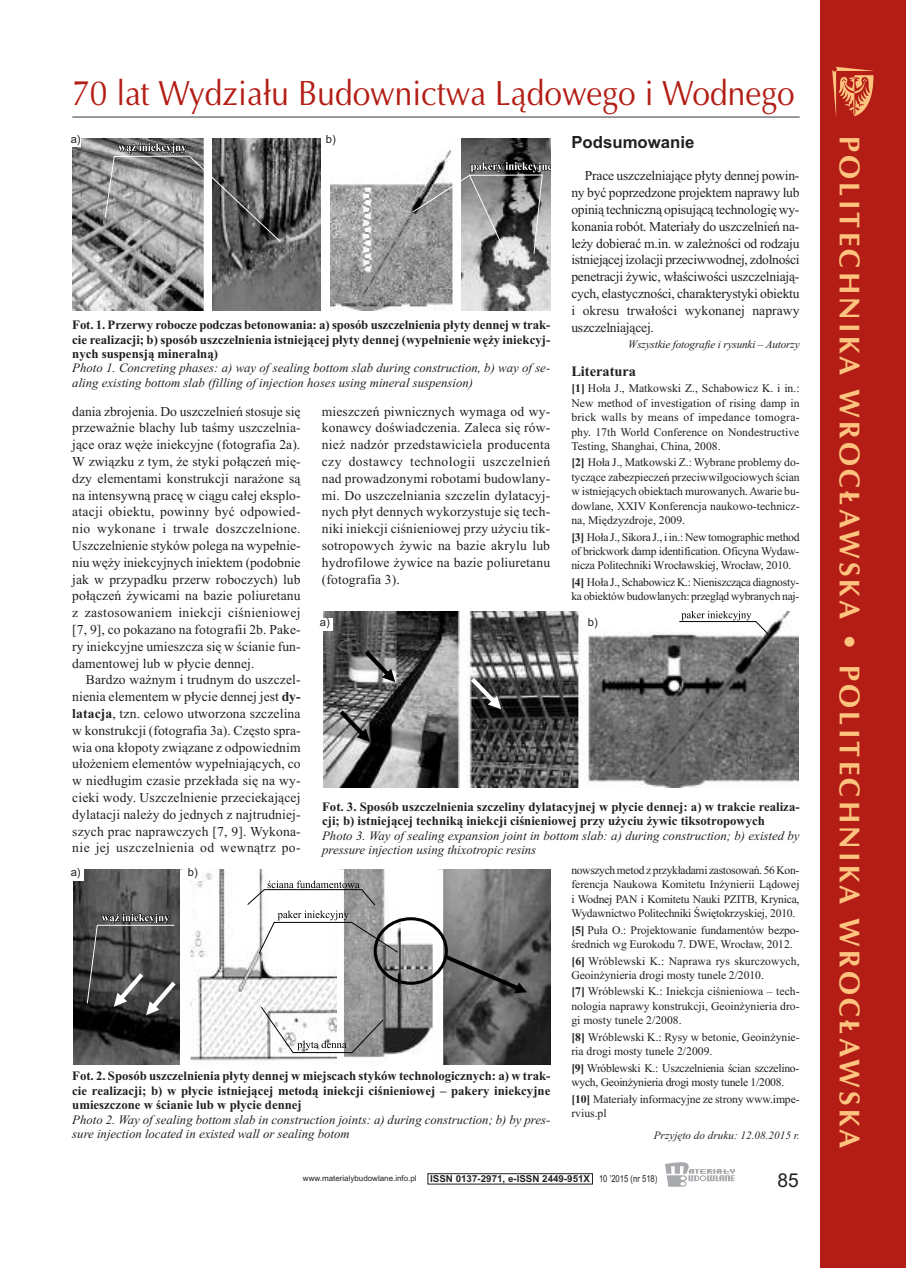
<style>
.page{position:relative;width:906px;height:1268px;background:#fff}
.page>*{position:absolute;margin:0;border:0;box-sizing:border-box;transform-origin:0 0}
.t1{font:35.1px "Ottawa";color:#b41d15;scale:.9 1}
.t2{font:700 28.8px "Ottawa";letter-spacing:.11em;color:#fdc480}
.t3{font:19.2px "Arial";color:#231f20}
.t4{font:700 16.8px "Arial";color:#231f20}
.t5{font:700 14.4px "Times New Roman";color:#231f20}
.t6{font:13.65px/16.8px "Times New Roman";letter-spacing:.005em;color:#231f20;text-align:justify}
.t7{font:700 12.75px/14.4px "Times New Roman";color:#231f20;text-align:justify}
.t8{font:italic 12.75px/14.4px "Times New Roman";color:#231f20}
.t9{font:11.7px/14.4px "Times New Roman";letter-spacing:-.01em;color:#231f20}
.t10{font:italic 11.25px "Times New Roman";letter-spacing:-.015em;color:#231f20}
.t11{font:11.25px "Arial";color:#231f20}
.t12{font:700 9.6px "Arial";color:#231f20}
.t13{font:7.95px "Arial";color:#231f20}
.s1{font-weight:700}
.s2{font-weight:400}
</style>
<div class="page">
<svg style="left:665px;top:1162px;width:70px;height:24px"></svg>
<div style="left:428px;top:1173px;width:165px;height:10px;border:1px solid #231f20"></div>
<hr style="left:72px;top:116px;width:727px;height:2px;background:#808285">
<div style="left:821px;top:1px;width:85px;height:1266px;background:#b41d15"></div>
<svg style="left:832px;top:67px;width:41px;height:49px"></svg>
<img style="left:73px;top:138px;width:248px;height:172px">
<div style="left:204px;top:138px;width:7px;height:172px;background:#fefefe"></div>
<img style="left:330px;top:138px;width:220px;height:172px">
<div style="left:453px;top:138px;width:7px;height:172px;background:#fefefe"></div>
<div style="left:452px;top:138px;width:8px;height:173px;border:1px solid #fefefe"></div>
<svg style="left:104px;top:143px;width:178px;height:100px;background:#838383"></svg>
<svg style="left:412px;top:162px;width:138px;height:93px;background:#949494"></svg>
<img style="left:74px;top:869px;width:12px;height:195px">
<img style="left:190px;top:869px;width:243px;height:192px">
<img style="left:527px;top:869px;width:23px;height:195px">
<svg style="left:433px;top:869px;width:94px;height:195px;background:#777"></svg>
<div style="left:374px;top:917px;width:74px;height:67px;border:3px solid #000;border-radius:50%"></div>
<svg style="left:246px;top:869px;width:153px;height:194px"></svg>
<svg style="left:86px;top:869px;width:100px;height:195px;background:#525252"></svg>
<img style="left:323px;top:611px;width:475px;height:176px">
<svg style="left:365px;top:650px;width:30px;height:32px"></svg>
<svg style="left:340px;top:710px;width:30px;height:31px"></svg>
<svg style="left:471px;top:677px;width:30px;height:32px"></svg>
<svg style="left:678px;top:610px;width:91px;height:25px"></svg>
<div style="left:71px;top:135px;width:10px;height:11px;background:#fff"></div>
<div style="left:326px;top:134px;width:10px;height:12px;background:#fff"></div>
<div style="left:71px;top:868px;width:12px;height:12px;background:#fff"></div>
<div style="left:188px;top:867px;width:13px;height:13px;background:#fff"></div>
<div style="left:320px;top:617px;width:13px;height:13px;background:#fff"></div>
<div style="left:588px;top:617px;width:12px;height:13px;background:#fff"></div>
<h1 class="t1" style="left:72px;top:72px;width:804px">70 lat Wydziału Budownictwa Lądowego i Wodnego</h1>
<p class="t11" style="left:71px;top:133px;width:11px">a)</p>
<p class="t11" style="left:326px;top:132px;width:11px">b)</p>
<p class="t4" style="left:571px;top:133px;width:125px">Podsumowanie</p>
<p class="t6" style="left:571px;top:167px;width:230px;text-indent:14px">Prace uszczelniające płyty dennej powin&shy;ny być poprzedzone projektem naprawy lub opinią techniczną opisującą technologię wy&shy;konania robót. Materiały do uszczelnień na&shy;leży dobierać m.in. w zależności od rodzaju istniejącej izolacji przeciwwodnej, zdolności penetracji żywic, właściwości uszczelniają&shy;cych, elastyczności, charakterystyki obiektu i okresu trwałości wykonanej naprawy uszczelniającej.</p>
<p class="t10" style="left:628px;top:338px;width:173px">Wszystkie fotografie i rysunki – Autorzy</p>
<p class="t5" style="left:571px;top:362px;width:66px">Literatura</p>
<p class="t9" style="left:571px;top:381px;width:230px;text-align:justify"><span class="s1">[1]</span> Hoła J., Matkowski Z., Schabowicz K. i in.:<br>New method of investigation of rising damp in brick walls by means of impedance tomogra&shy;phy. 17th World Conference on Nondestructive Testing, Shanghai, China, 2008.</p>
<p class="t9" style="left:571px;top:455px;width:230px;text-align:justify"><span class="s1">[2]</span> Hoła J., Matkowski Z.: Wybrane problemy do&shy;tyczące zabezpieczeń przeciwwilgociowych ścian w istniejących obiektach murowanych.Awarie bu&shy;dowlane, XXIV Konferencja naukowo-technicz&shy;na, Międzyzdroje, 2009.</p>
<p class="t9" style="left:571px;top:529px;width:230px;text-align:justify"><span class="s1">[3]</span> Hoła J., Sikora J., i in.: New tomographic method of brickwork damp identification. Oficyna Wydaw&shy;nicza Politechniki Wrocławskiej, Wrocław, 2010.</p>
<p class="t9" style="left:571px;top:574px;width:229px"><span class="s1">[4]</span> Hoła J., Schabowicz K.: Nieniszcząca diagnosty&shy;ka obiektów budowlanych: przegląd wybranych naj-</p>
<p class="t7" style="left:72px;top:317px;width:479px">Fot. 1. Przerwy robocze podczas betonowania: a) sposób uszczelnienia płyty dennej w trak&shy;cie realizacji; b) sposób uszczelnienia istniejącej płyty dennej (wypełnienie węży iniekcyj&shy;nych suspensją mineralną)</p>
<p class="t8" style="left:72px;top:361px;width:479px">Photo 1. Concreting phases: a) way of sealing bottom slab during construction, b) way of se&shy;aling existing bottom slab (filling of injection hoses using mineral suspension)</p>
<p class="t6" style="left:72px;top:402px;width:230px">dania zbrojenia. Do uszczelnień stosuje się przeważnie blachy lub taśmy uszczelnia&shy;jące oraz węże iniekcyjne (fotografia 2a).<br>W związku z tym, że styki połączeń mię&shy;dzy elementami konstrukcji narażone są na intensywną pracę w ciągu całej eksplo&shy;atacji obiektu, powinny być odpowied&shy;nio wykonane i trwale doszczelnione.<br>Uszczelnienie styków polega na wypełnie&shy;niu węży iniekcyjnych iniektem (podobnie jak w przypadku przerw roboczych) lub połączeń żywicami na bazie poliuretanu z zastosowaniem iniekcji ciśnieniowej [7, 9], co pokazano na fotografii 2b. Pake&shy;ry iniekcyjne umieszcza się w ścianie fun&shy;damentowej lub w płycie dennej.</p>
<p class="t6" style="left:72px;top:671px;width:230px;text-indent:14px">Bardzo ważnym i trudnym do uszczel&shy;nienia elementem w płycie dennej jest <span class="s1">dy&shy;latacja</span>, tzn. celowo utworzona szczelina w konstrukcji (fotografia 3a). Często spra&shy;wia ona kłopoty związane z odpowiednim ułożeniem elementów wypełniających, co w niedługim czasie przekłada się na wy&shy;cieki wody. Uszczelnienie przeciekającej dylatacji należy do jednych z najtrudniej&shy;szych prac naprawczych [7, 9]. Wykona&shy;nie jej uszczelnienia od wewnątrz po-</p>
<p class="t6" style="left:322px;top:402px;width:230px">mieszczeń piwnicznych wymaga od wy&shy;konawcy doświadczenia. Zaleca się rów&shy;nież nadzór przedstawiciela producenta czy dostawcy technologii uszczelnień nad prowadzonymi robotami budowlany&shy;mi. Do uszczelniania szczelin dylatacyj&shy;nych płyt dennych wykorzystuje się tech&shy;niki iniekcji ciśnieniowej przy użyciu tik&shy;sotropowych żywic na bazie akrylu lub hydrofilowe żywice na bazie poliuretanu (fotografia 3).</p>
<p class="t11" style="left:320px;top:615px;width:11px">a)</p>
<p class="t11" style="left:588px;top:615px;width:11px">b)</p>
<p class="t7" style="left:322px;top:799px;width:479px">Fot. 3. Sposób uszczelnienia szczeliny dylatacyjnej w płycie dennej: a) w trakcie realiza&shy;cji; b) istniejącej techniką iniekcji ciśnieniowej przy użyciu żywic tiksotropowych</p>
<p class="t8" style="left:322px;top:828px;width:479px">Photo 3. Way of sealing expansion joint in bottom slab: a) during construction; b) existed by pressure injection using thixotropic resins</p>
<p class="t11" style="left:71px;top:865px;width:11px">a)</p>
<p class="t11" style="left:188px;top:865px;width:11px">b)</p>
<p class="t7" style="left:72px;top:1068px;width:479px">Fot. 2. Sposób uszczelnienia płyty dennej w miejscach styków technologicznych: a) w trak&shy;cie realizacji; b) w płycie istniejącej metodą iniekcji ciśnieniowej – pakery iniekcyjne umieszczone w ścianie lub w płycie dennej</p>
<p class="t8" style="left:72px;top:1111px;width:479px">Photo 2. Way of sealing bottom slab in construction joints: a) during construction; b) by pres&shy;sure injection located in existed wall or sealing botom</p>
<p class="t9" style="left:571px;top:862px;width:230px;text-align:justify">nowszych metod z przykładami zastosowań. 56 Kon&shy;ferencja Naukowa Komitetu Inżynierii Lądowej i Wodnej PAN i Komitetu Nauki PZITB, Krynica, Wydawnictwo Politechniki Świętokrzyskiej, 2010.</p>
<p class="t9" style="left:571px;top:922px;width:230px"><span class="s1">[5]</span> Puła O.: Projektowanie fundamentów bezpo&shy;średnich wg Eurokodu 7. DWE, Wrocław, 2012.</p>
<p class="t9" style="left:571px;top:953px;width:230px"><span class="s1">[6]</span> Wróblewski K.: Naprawa rys skurczowych,<br>Geoinżynieria drogi mosty tunele 2/2010.</p>
<p class="t9" style="left:571px;top:984px;width:230px;text-align:justify"><span class="s1">[7]</span> Wróblewski K.: Iniekcja ciśnieniowa – tech&shy;nologia naprawy konstrukcji, Geoinżynieria dro&shy;gi mosty tunele 2/2008.</p>
<p class="t9" style="left:571px;top:1029px;width:230px"><span class="s1">[8]</span> Wróblewski K.: Rysy w betonie, Geoinżynie&shy;ria drogi mosty tunele 2/2009.</p>
<p class="t9" style="left:571px;top:1060px;width:229px"><span class="s1">[9]</span> Wróblewski K.: Uszczelnienia ścian szczelino&shy;wych, Geoinżynieria drogi mosty tunele 1/2008.</p>
<p class="t9" style="left:571px;top:1091px;width:230px"><span class="s1">[10]</span> Materiały informacyjne ze strony www.impe&shy;rvius.pl</p>
<p class="t10" style="left:654px;top:1128px;width:147px">Przyjęto do druku: 12.08.2015 r.</p>
<p class="t13" style="left:303px;top:1173px;width:115px">www.materialybudowlane.info.pl</p>
<p class="t12" style="left:430px;top:1172px;width:229px">ISSN 0137-2971, e-ISSN 2449-951X <span class="s2">10 ’2015 (nr 518)</span></p>
<h3 class="t3" style="left:777px;top:1168px;width:23px">85</h3>
<h2 class="t2" style="left:867px;top:136px;width:1014px;rotate:90deg">POLITECHNIKA WROCŁAWSKA • POLITECHNIKA WROCŁAWSKA</h2>
</div>
